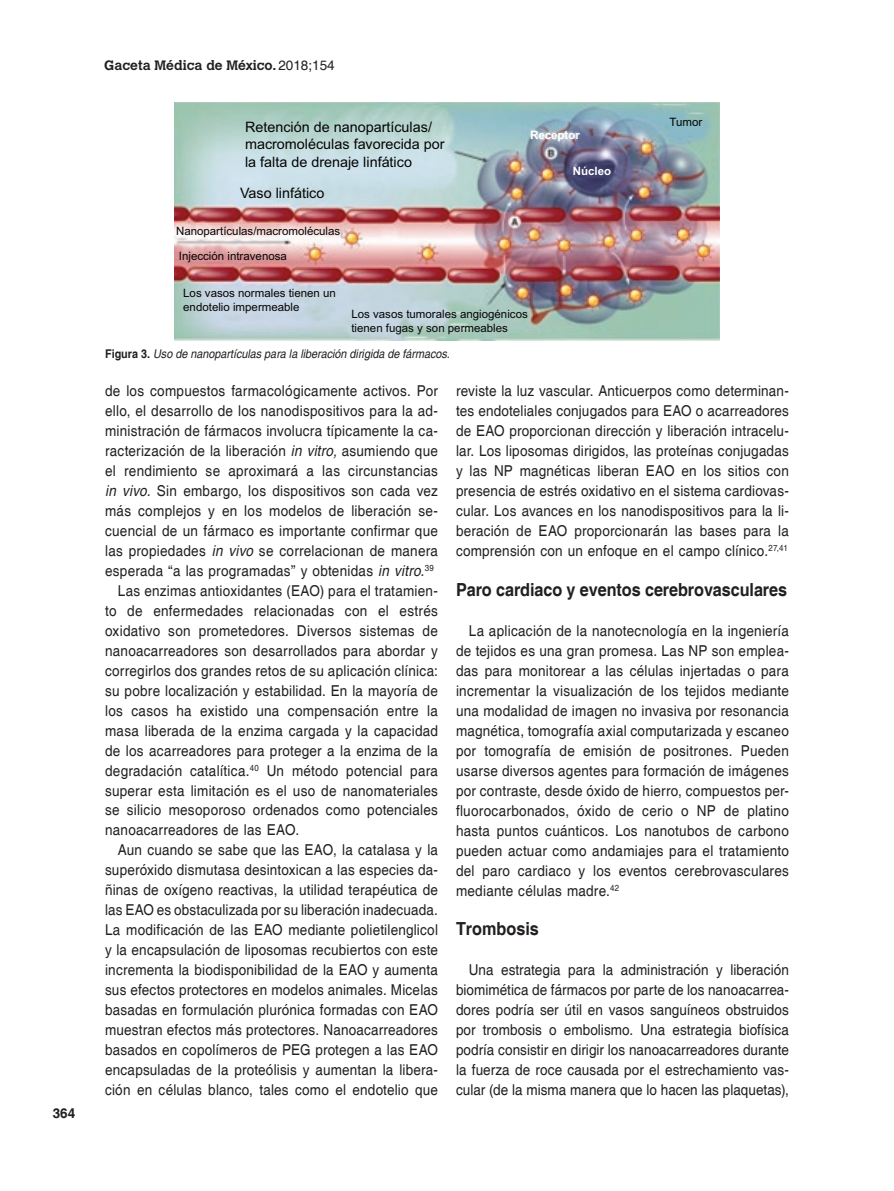
<style>
.page{position:relative;width:894px;height:1191px;background:#fff}
.page>*{position:absolute;margin:0;border:0;box-sizing:border-box;transform-origin:0 0}
.t1{font:700 18px "Helvetica";letter-spacing:-.005em;color:#231f20;scale:.9 1}
.t2{font:15px/20px "Helvetica";letter-spacing:.015em;color:#231f20;text-align:justify;scale:.9 1}
.t3{font:14.4px/17.2px "Arial";color:#050504}
.t4{font:700 13.5px "Calvert MT Std";color:#231f20}
.t5{font:700 13.5px "Helvetica";color:#231f20}
.t6{font:italic 12px "Helvetica";color:#231f20;scale:.9 1}
.t7{font:11.55px/13.8px "Arial";color:#050504}
.t8{font:700 11.55px "Arial";color:#fff}
.s1{font-family:"Helvetica";font-weight:400}
.s2{font-weight:700;font-style:normal}
.s3{font-style:italic}
</style>
<div class="page">
<img style="left:174px;top:102px;width:545px;height:238px">
<p class="t5" style="left:53px;top:1104px;width:24px">364</p>
<p class="t4" style="left:104px;top:56px;width:232px">Gaceta Médica de México. <span class="s1">2018;154</span></p>
<p class="t3" style="left:245px;top:118px;width:201px">Retención de nanopartículas/ macromoléculas favorecida por la falta de drenaje linfático</p>
<p class="t3" style="left:240px;top:184px;width:86px">Vaso linfático</p>
<p class="t7" style="left:176px;top:219px;width:166px;line-height:24.5px">Nanopartículas/macromoléculas<br>Injección intravenosa</p>
<p class="t7" style="left:183px;top:286px;width:154px">Los vasos normales tienen un endotelio impermeable</p>
<p class="t7" style="left:351px;top:307px;width:178px">Los vasos tumorales angiogénicos tienen fugas y son permeables</p>
<p class="t8" style="left:530px;top:127px;width:51px">Receptor</p>
<p class="t8" style="left:572px;top:162px;width:40px">Núcleo</p>
<p class="t6" style="left:105px;top:347px;width:384px"><span class="s2">Figura 3.</span> Uso de nanopartículas para la liberación dirigida de fármacos.</p>
<p class="t7" style="left:669px;top:115px;width:34px">Tumor</p>
<p class="t2" style="left:105px;top:381px;width:371px">de los compuestos farmacológicamente activos. Por</p>
<p class="t2" style="left:105px;top:401px;width:371px">ello, el desarrollo de los nanodispositivos para la ad-</p>
<p class="t2" style="left:105px;top:421px;width:371px">ministración de fármacos involucra típicamente la ca-</p>
<p class="t2" style="left:105px;top:441px;width:371px">racterización de la liberación <span class="s3">in vitro,</span> asumiendo que</p>
<p class="t2" style="left:105px;top:461px;width:371px">el rendimiento se aproximará a las circunstancias</p>
<p class="t2" style="left:105px;top:481px;width:371px"><span class="s3">in vivo.</span> Sin embargo, los dispositivos son cada vez</p>
<p class="t2" style="left:105px;top:501px;width:371px">más complejos y en los modelos de liberación se-</p>
<p class="t2" style="left:105px;top:521px;width:371px">cuencial de un fármaco es importante confirmar que</p>
<p class="t2" style="left:105px;top:541px;width:371px">las propiedades <span class="s3">in vivo</span> se correlacionan de manera</p>
<p class="t2" style="left:105px;top:561px;width:366px">esperada “a las programadas” y obtenidas <span class="s3">in vitro.</span><sup>39</sup></p>
<p class="t2" style="left:118px;top:581px;width:357px">Las enzimas antioxidantes (EAO) para el tratamien-</p>
<p class="t2" style="left:105px;top:601px;width:371px">to de enfermedades relacionadas con el estrés</p>
<p class="t2" style="left:105px;top:621px;width:371px">oxidativo son prometedores. Diversos sistemas de</p>
<p class="t2" style="left:105px;top:641px;width:371px">nanoacarreadores son desarrollados para abordar y</p>
<p class="t2" style="left:105px;top:661px;width:371px">corregirlos dos grandes retos de su aplicación clínica:</p>
<p class="t2" style="left:105px;top:681px;width:371px">su pobre localización y estabilidad. En la mayoría de</p>
<p class="t2" style="left:105px;top:701px;width:371px">los casos ha existido una compensación entre la</p>
<p class="t2" style="left:105px;top:720px;width:371px">masa liberada de la enzima cargada y la capacidad</p>
<p class="t2" style="left:105px;top:740px;width:371px">de los acarreadores para proteger a la enzima de la</p>
<p class="t2" style="left:105px;top:760px;width:371px">degradación catalítica.<sup>40</sup> Un método potencial para</p>
<p class="t2" style="left:105px;top:780px;width:371px">superar esta limitación es el uso de nanomateriales</p>
<p class="t2" style="left:105px;top:800px;width:371px">se silicio mesoporoso ordenados como potenciales</p>
<p class="t2" style="left:105px;top:820px;width:217px">nanoacarreadores de las EAO.</p>
<p class="t2" style="left:118px;top:840px;width:357px">Aun cuando se sabe que las EAO, la catalasa y la</p>
<p class="t2" style="left:105px;top:860px;width:371px">superóxido dismutasa desintoxican a las especies da-</p>
<p class="t2" style="left:105px;top:880px;width:371px">ñinas de oxígeno reactivas, la utilidad terapéutica de</p>
<p class="t2" style="left:105px;top:900px;width:371px">las EAO es obstaculizada por su liberación inadecuada.</p>
<p class="t2" style="left:105px;top:920px;width:371px">La modificación de las EAO mediante polietilenglicol</p>
<p class="t2" style="left:105px;top:940px;width:371px">y la encapsulación de liposomas recubiertos con este</p>
<p class="t2" style="left:105px;top:960px;width:371px">incrementa la biodisponibilidad de la EAO y aumenta</p>
<p class="t2" style="left:105px;top:980px;width:371px">sus efectos protectores en modelos animales. Micelas</p>
<p class="t2" style="left:105px;top:1000px;width:371px">basadas en formulación plurónica formadas con EAO</p>
<p class="t2" style="left:105px;top:1020px;width:371px">muestran efectos más protectores. Nanoacarreadores</p>
<p class="t2" style="left:105px;top:1040px;width:371px">basados en copolímeros de PEG protegen a las EAO</p>
<p class="t2" style="left:105px;top:1060px;width:371px">encapsuladas de la proteólisis y aumentan la libera-</p>
<p class="t2" style="left:105px;top:1080px;width:371px">ción en células blanco, tales como el endotelio que</p>
<p class="t2" style="left:456px;top:381px;width:371px">reviste la luz vascular. Anticuerpos como determinan&shy;tes endoteliales conjugados para EAO o acarreadores de EAO proporcionan dirección y liberación intracelu&shy;lar. Los liposomas dirigidos, las proteínas conjugadas y las NP magnéticas liberan EAO en los sitios con presencia de estrés oxidativo en el sistema cardiovas&shy;cular. Los avances en los nanodispositivos para la li&shy;beración de EAO proporcionarán las bases para la comprensión con un enfoque en el campo clínico.<sup>27,41</sup></p>
<p class="t1" style="left:456px;top:578px;width:369px">Paro cardiaco y eventos cerebrovasculares</p>
<p class="t2" style="left:456px;top:620px;width:371px;text-indent:13px">La aplicación de la nanotecnología en la ingeniería de tejidos es una gran promesa. Las NP son emplea&shy;das para monitorear a las células injertadas o para incrementar la visualización de los tejidos mediante una modalidad de imagen no invasiva por resonancia magnética, tomografía axial computarizada y escaneo por tomografía de emisión de positrones. Pueden usarse diversos agentes para formación de imágenes por contraste, desde óxido de hierro, compuestos per&shy;fluorocarbonados, óxido de cerio o NP de platino hasta puntos cuánticos. Los nanotubos de carbono pueden actuar como andamiajes para el tratamiento del paro cardiaco y los eventos cerebrovasculares mediante células madre.<sup>42</sup></p>
<p class="t1" style="left:456px;top:917px;width:94px">Trombosis</p>
<p class="t2" style="left:456px;top:959px;width:371px;text-indent:13px">Una estrategia para la administración y liberación biomimética de fármacos por parte de los nanoacarrea&shy;dores podría ser útil en vasos sanguíneos obstruidos por trombosis o embolismo. Una estrategia biofísica podría consistir en dirigir los nanoacarreadores durante la fuerza de roce causada por el estrechamiento vas&shy;cular (de la misma manera que lo hacen las plaquetas),</p>
</div>
